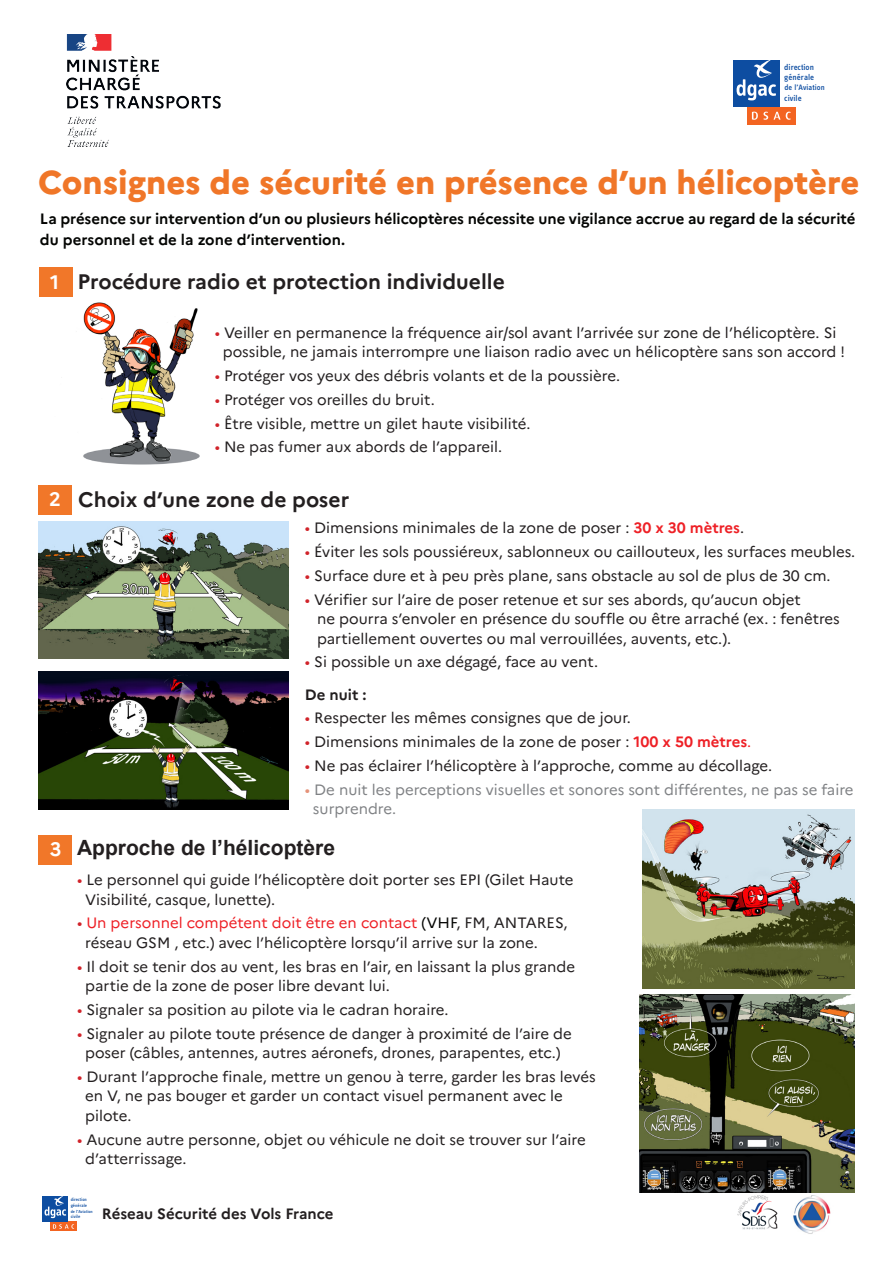
<style>
.page{position:relative;width:893px;height:1263px;background:#fff}
.page>*{position:absolute;margin:0;border:0;box-sizing:border-box;transform-origin:0 0}
.t1{font:800 33px "Marianne";color:#f07628}
.t2{font:700 21px "Marianne";color:#231f20}
.t3{font:700 21px "Arial";color:#231f20}
.t4{font:700 19.5px "Marianne";color:#fff}
.t5{font:15px/19.5px "Marianne";color:#231f20}
.t6{font:700 15px/21px "Marianne";color:#040503}
.t7{font:15px/19.5px "Marianne";color:#808285}
.t8{font:700 15px "Marianne";color:#231f20}
.t9{font:500 8.55px/10.4px "Info Text";color:#0d4da1}
.t10{font:500 8.1px "Info Text";letter-spacing:.01em;color:#0d4da1}
.t11{font:500 4.65px/5.7px "Info Text";color:#0d4da1}
.t12{font:500 4.35px "Info Text";letter-spacing:.01em;color:#0d4da1}
.s1{color:#d1232a}
.s2{font-weight:700;color:#ee2026}
.s3{color:#ee2026}
.s4{color:#e59279}
.s5{color:#040503}
</style>
<div class="page">
<img style="left:71px;top:280px;width:129px;height:217px">
<img style="left:39px;top:522px;width:250px;height:137px">
<img style="left:38px;top:671px;width:251px;height:138px">
<div style="left:50px;top:1221px;width:27px;height:10px;background:#f36421"></div>
<svg style="left:53px;top:1224px;width:21px;height:5px"></svg>
<div style="left:43px;top:1196px;width:25px;height:25px;background:#0d4da1"></div>
<svg style="left:45px;top:1196px;width:21px;height:22px"></svg>
<img style="left:789px;top:1192px;width:44px;height:42px">
<img style="left:737px;top:1192px;width:43px;height:38px">
<div style="left:39px;top:268px;width:33px;height:29px;background:#f17729"></div>
<img style="left:640px;top:994px;width:215px;height:198px">
<img style="left:642px;top:809px;width:213px;height:179px">
<div style="left:38px;top:485px;width:33px;height:29px;background:#f17729"></div>
<div style="left:39px;top:835px;width:33px;height:29px;background:#f17729"></div>
<div style="left:747px;top:107px;width:48px;height:18px;background:#f36421"></div>
<svg style="left:752px;top:112px;width:28px;height:8px"></svg>
<svg style="left:786px;top:112px;width:5px;height:8px"></svg>
<div style="left:733px;top:60px;width:47px;height:47px;background:#0d4da1"></div>
<svg style="left:737px;top:60px;width:39px;height:40px"></svg>
<img style="left:67px;top:34px;width:154px;height:113px">
<p class="t9" style="left:784px;top:62px;width:31px">direction générale</p>
<p class="t9" style="left:784px;top:93px;width:19px">civile</p>
<p class="t10" style="left:784px;top:83px;width:42px">de l’Aviation</p>
<p class="t1" style="left:38px;top:162px;width:823px">Consignes de sécurité en présence d’un hélicoptère</p>
<p class="t6" style="left:40px;top:208px;width:817px">La présence sur intervention d’un ou plusieurs hélicoptères nécessite une vigilance accrue au regard de la sécurité du personnel et de la zone d’intervention.</p>
<p class="t4" style="left:50px;top:270px;width:11px">1</p>
<p class="t2" style="left:78px;top:269px;width:429px">Procédure radio et protection individuelle</p>
<p class="t5" style="left:215px;top:323px;width:632px;text-align:center"><span class="s1">•</span> Veiller en permanence la fréquence air/sol avant l’arrivée sur zone de l’hélicoptère. Si possible, ne jamais interrompre une liaison radio avec un hélicoptère sans son accord !</p>
<p class="t5" style="left:215px;top:366px;width:407px"><span class="s1">•</span> Protéger vos yeux des débris volants et de la poussière.</p>
<p class="t5" style="left:215px;top:390px;width:222px"><span class="s1">•</span> Protéger vos oreilles du bruit.</p>
<p class="t5" style="left:215px;top:413px;width:317px"><span class="s1">•</span> Être visible, mettre un gilet haute visibilité.</p>
<p class="t5" style="left:215px;top:437px;width:289px"><span class="s1">•</span> Ne pas fumer aux abords de l’appareil.</p>
<p class="t4" style="left:49px;top:487px;width:13px">2</p>
<p class="t4" style="left:50px;top:837px;width:13px">3</p>
<p class="t2" style="left:78px;top:487px;width:272px">Choix d’une zone de poser</p>
<p class="t5" style="left:305px;top:518px;width:441px"><span class="s1">•</span> Dimensions minimales de la zone de poser : <span class="s2">30 x 30 mètres</span>.</p>
<p class="t5" style="left:305px;top:542px;width:552px"><span class="s1">•</span> Éviter les sols poussiéreux, sablonneux ou caillouteux, les surfaces meubles.</p>
<p class="t5" style="left:305px;top:566px;width:527px"><span class="s1">•</span> Surface dure et à peu près plane, sans obstacle au sol de plus de 30 cm.</p>
<p class="t5" style="left:317px;top:589px;width:524px;text-indent:-12px"><span class="s1">•</span> Vérifier sur l’aire de poser retenue et sur ses abords, qu’aucun objet<br>ne pourra s’envoler en présence du souffle ou être arraché (ex. : fenêtres partiellement ouvertes ou mal verrouillées, auvents, etc.).</p>
<p class="t5" style="left:305px;top:652px;width:295px"><span class="s1">•</span> Si possible un axe dégagé, face au vent.</p>
<p class="t8" style="left:305px;top:685px;width:63px">De nuit :</p>
<p class="t5" style="left:305px;top:708px;width:327px"><span class="s1">•</span> Respecter les mêmes consignes que de jour.</p>
<p class="t5" style="left:305px;top:732px;width:448px"><span class="s1">•</span> Dimensions minimales de la zone de poser : <span class="s2">100 x 50 mètres</span><span class="s3">.</span></p>
<p class="t5" style="left:305px;top:756px;width:469px"><span class="s1">•</span> Ne pas éclairer l’hélicoptère à l’approche, comme au décollage.</p>
<p class="t7" style="left:313px;top:780px;width:542px;text-indent:-8px"><span class="s4">•</span> De nuit les perceptions visuelles et sonores sont différentes, ne pas se faire surprendre.</p>
<p class="t3" style="left:77px;top:834px;width:259px">Approche de l’hélicoptère</p>
<p class="t5" style="left:85px;top:870px;width:490px;text-indent:-8px"><span class="s1">•</span> Le personnel qui guide l’hélicoptère doit porter ses EPI (Gilet Haute<br>Visibilité, casque, lunette).</p>
<p class="t5" style="left:85px;top:913px;width:484px;text-indent:-8px"><span class="s1">•</span> <span class="s3">Un personnel compétent doit être en contact</span> <span class="s5">(VHF</span>, FM, ANTARES, réseau GSM , etc.) avec l’hélicoptère lorsqu’il arrive sur la zone.</p>
<p class="t5" style="left:85px;top:956px;width:491px;text-indent:-8px"><span class="s1">•</span> Il doit se tenir dos au vent, les bras en l’air, en laissant la plus grande partie de la zone de poser libre devant lui.</p>
<p class="t5" style="left:77px;top:1000px;width:373px"><span class="s1">•</span> Signaler sa position au pilote via le cadran horaire.</p>
<p class="t5" style="left:77px;top:1023px;width:496px;text-align:center"><span class="s1">•</span> Signaler au pilote toute présence de danger à proximité de l’aire de poser (câbles, antennes, autres aéronefs, drones, parapentes, etc.)</p>
<p class="t5" style="left:85px;top:1067px;width:512px;text-indent:-8px"><span class="s1">•</span> Durant l’approche finale, mettre un genou à terre, garder les bras levés en V, ne pas bouger et garder un contact visuel permanent avec le pilote.</p>
<p class="t5" style="left:85px;top:1129px;width:502px;text-indent:-8px"><span class="s1">•</span> Aucune autre personne, objet ou véhicule ne doit se trouver sur l’aire d’atterrissage.</p>
<p class="t11" style="left:71px;top:1197px;width:18px">direction générale</p>
<p class="t11" style="left:71px;top:1214px;width:11px">civile</p>
<p class="t12" style="left:71px;top:1209px;width:24px">de l’Aviation</p>
<p class="t8" style="left:102px;top:1205px;width:233px">Réseau Sécurité des Vols France</p>
</div>
